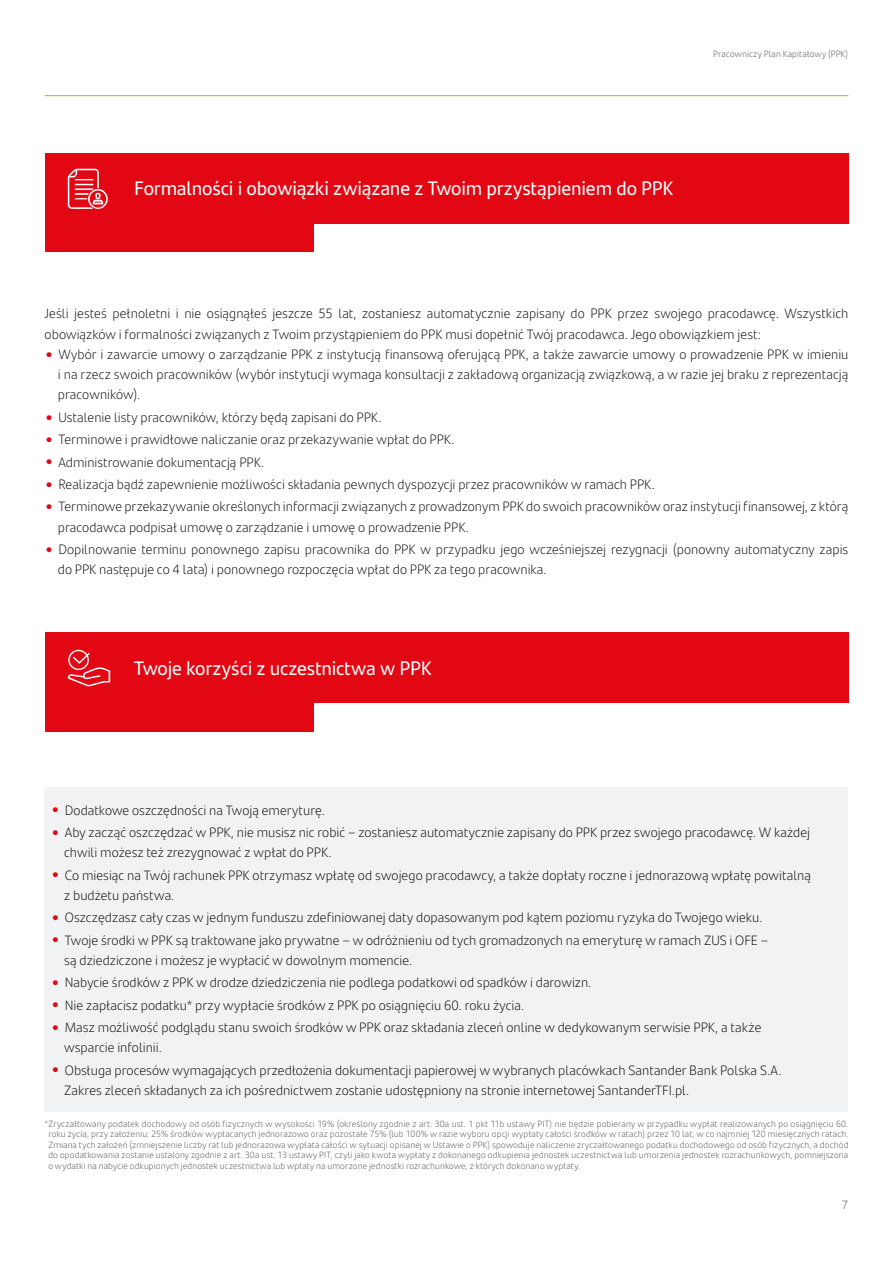
<style>
.page{position:relative;width:893px;height:1263px;background:#fff}
.page>*{position:absolute;margin:0;border:0;box-sizing:border-box;transform-origin:0 0}
.t1{font:19.5px "Santander Text";letter-spacing:-.01em;color:#fff}
.t2{font:300 13.5px/20.2px "Santander Text";color:#000}
.t3{font:300 12px "Santander Text";color:#4a4a49}
.t4{font:300 9px/10.5px "Santander Text";letter-spacing:.02em;color:#4a4a49;text-align:justify}
</style>
<div class="page">
<div style="left:45px;top:153px;width:803px;height:70px;background:#e30613"></div>
<div style="left:45px;top:198px;width:269px;height:54px;background:#e30613"></div>
<div style="left:45px;top:632px;width:803px;height:71px;background:#e30613"></div>
<div style="left:45px;top:677px;width:268px;height:55px;background:#e30613"></div>
<hr style="left:45px;top:95px;width:803px;height:1px;background:#d39e00">
<div style="left:45px;top:787px;width:803px;height:325px;background:#f1f2f4"></div>
<svg style="left:68px;top:169px;width:40px;height:40px"></svg>
<svg style="left:68px;top:650px;width:42px;height:36px"></svg>
<p class="t4" style="left:713px;top:48px;width:137px">Pracowniczy Plan Kapitałowy (PPK)</p>
<h1 class="t1" style="left:134px;top:173px;width:541px">Formalności i obowiązki związane z Twoim przystąpieniem do PPK</h1>
<p class="t2" style="left:45px;top:303px;width:805px">Jeśli jesteś pełnoletni i nie osiągnąłeś jeszcze 55 lat, zostaniesz automatycznie zapisany do PPK przez swojego pracodawcę. Wszystkich obowiązków i formalności związanych z Twoim przystąpieniem do PPK musi dopełnić Twój pracodawca. Jego obowiązkiem jest:</p>
<p class="t2" style="left:58px;top:343px;width:792px;text-align:justify;text-indent:-11px"><sup>●</sup> Wybór i zawarcie umowy o zarządzanie PPK z instytucją finansową oferującą PPK, a także zawarcie umowy o prowadzenie PPK w imieniu i na rzecz swoich pracowników (wybór instytucji wymaga konsultacji z zakładową organizacją związkową, a w razie jej braku z reprezentacją pracowników).</p>
<p class="t2" style="left:46px;top:406px;width:337px"><sup>●</sup> Ustalenie listy pracowników, którzy będą zapisani do PPK.</p>
<p class="t2" style="left:46px;top:429px;width:410px"><sup>●</sup> Terminowe i prawidłowe naliczanie oraz przekazywanie wpłat do PPK.</p>
<p class="t2" style="left:46px;top:451px;width:219px"><sup>●</sup> Administrowanie dokumentacją PPK.</p>
<p class="t2" style="left:46px;top:473px;width:610px"><sup>●</sup> Realizacja bądź zapewnienie możliwości składania pewnych dyspozycji przez pracowników w ramach PPK.</p>
<p class="t2" style="left:58px;top:496px;width:792px;text-indent:-11px"><sup>●</sup> Terminowe przekazywanie określonych informacji związanych z prowadzonym PPK do swoich pracowników oraz instytucji finansowej, z którą pracodawca podpisał umowę o zarządzanie i umowę o prowadzenie PPK.</p>
<p class="t2" style="left:58px;top:538px;width:792px;text-indent:-11px"><sup>●</sup> Dopilnowanie terminu ponownego zapisu pracownika do PPK w przypadku jego wcześniejszej rezygnacji (ponowny automatyczny zapis do PPK następuje co 4 lata) i ponownego rozpoczęcia wpłat do PPK za tego pracownika.</p>
<h1 class="t1" style="left:134px;top:654px;width:299px">Twoje korzyści z uczestnictwa w PPK</h1>
<p class="t2" style="left:53px;top:799px;width:274px"><sup>●</sup> Dodatkowe oszczędności na Twoją emeryturę.</p>
<p class="t2" style="left:64px;top:821px;width:747px;text-indent:-11px"><sup>●</sup> Aby zacząć oszczędzać w PPK, nie musisz nic robić – zostaniesz automatycznie zapisany do PPK przez swojego pracodawcę. W każdej chwili możesz też zrezygnować z wpłat do PPK.</p>
<p class="t2" style="left:64px;top:864px;width:748px;text-indent:-11px"><sup>●</sup> Co miesiąc na Twój rachunek PPK otrzymasz wpłatę od swojego pracodawcy, a także dopłaty roczne i jednorazową wpłatę powitalną z budżetu państwa.</p>
<p class="t2" style="left:53px;top:907px;width:711px"><sup>●</sup> Oszczędzasz cały czas w jednym funduszu zdefiniowanej daty dopasowanym pod kątem poziomu ryzyka do Twojego wieku.</p>
<p class="t2" style="left:64px;top:929px;width:705px;text-indent:-11px"><sup>●</sup> Twoje środki w PPK są traktowane jako prywatne – w odróżnieniu od tych gromadzonych na emeryturę w ramach ZUS i OFE – są dziedziczone i możesz je wypłacić w dowolnym momencie.</p>
<p class="t2" style="left:53px;top:972px;width:540px"><sup>●</sup> Nabycie środków z PPK w drodze dziedziczenia nie podlega podatkowi od spadków i darowizn.</p>
<p class="t2" style="left:53px;top:994px;width:473px"><sup>●</sup> Nie zapłacisz podatku* przy wypłacie środków z PPK po osiągnięciu 60. roku życia.</p>
<p class="t2" style="left:64px;top:1016px;width:699px;text-indent:-11px"><sup>●</sup> Masz możliwość podglądu stanu swoich środków w PPK oraz składania zleceń online w dedykowanym serwisie PPK, a także wsparcie infolinii.</p>
<p class="t2" style="left:64px;top:1059px;width:719px;text-indent:-11px"><sup>●</sup> Obsługa procesów wymagających przedłożenia dokumentacji papierowej w wybranych placówkach Santander Bank Polska S.A.<br>Zakres zleceń składanych za ich pośrednictwem zostanie udostępniony na stronie internetowej SantanderTFI.pl.</p>
<p class="t4" style="left:48px;top:1118px;width:801px;text-indent:-4px">*Zryczałtowany podatek dochodowy od osób fizycznych w wysokości 19% (określony zgodnie z art. 30a ust. 1 pkt 11b ustawy PIT) nie będzie pobierany w przypadku wypłat realizowanych po osiągnięciu 60. roku życia, przy założeniu: 25% środków wypłacanych jednorazowo oraz pozostałe 75% (lub 100% w razie wyboru opcji wypłaty całości środków w ratach) przez 10 lat, w co najmniej 120 miesięcznych ratach.<br>Zmiana tych założeń (zmniejszenie liczby rat lub jednorazowa wypłata całości w sytuacji opisanej w Ustawie o PPK) spowoduje naliczenie zryczałtowanego podatku dochodowego od osób fizycznych, a dochód do opodatkowania zostanie ustalony zgodnie z art. 30a ust. 13 ustawy PIT, czyli jako kwota wypłaty z dokonanego odkupienia jednostek uczestnictwa lub umorzenia jednostek rozrachunkowych, pomniejszona o wydatki na nabycie odkupionych jednostek uczestnictwa lub wpłaty na umorzone jednostki rozrachunkowe, z których dokonano wypłaty.</p>
<p class="t3" style="left:842px;top:1195px;width:8px">7</p>
</div>
